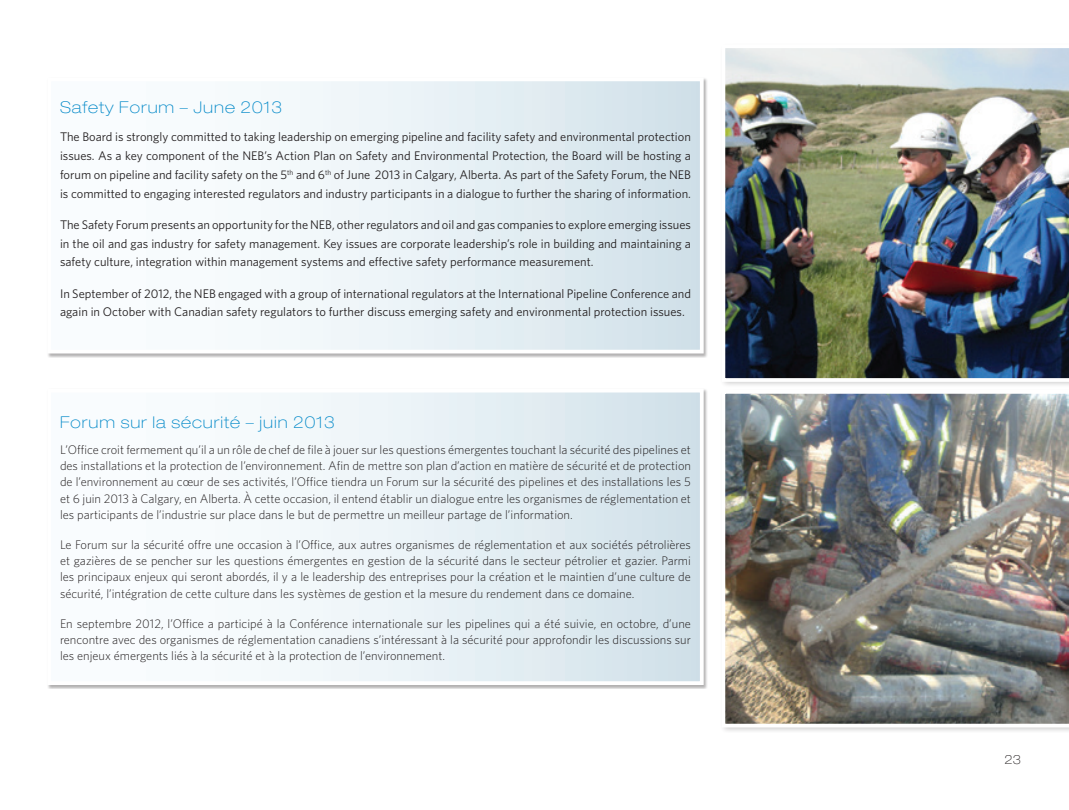
<style>
.page{position:relative;width:1069px;height:810px;background:#fff}
.page>*{position:absolute;margin:0;border:0;box-sizing:border-box;transform-origin:0 0}
.t1{font:100 expanded 16.25px "Helvetica Neue";letter-spacing:.06em;color:#0088c8}
.t2{font:300 12.5px/16.2px "Whitney";color:#231f20;text-align:justify}
.t3{font:12.5px/18.8px "Whitney";color:#231f20;text-align:justify}
.t4{font:100 expanded 12.5px "Helvetica Neue";color:#231f20}
</style>
<div class="page">
<div style="left:47px;top:77px;width:661px;height:280px;background:#231f20;opacity:.35"></div>
<div style="left:49px;top:79px;width:653px;height:273px;background:linear-gradient(to right,#fff,#d5e3eb)"></div>
<div style="left:47px;top:78px;width:656px;height:275px;border:4px solid #fff"></div>
<div style="left:47px;top:388px;width:661px;height:301px;background:#231f20;opacity:.35"></div>
<div style="left:49px;top:391px;width:653px;height:292px;background:linear-gradient(to right,#fff,#d5e3eb)"></div>
<div style="left:47px;top:389px;width:656px;height:296px;border:4px solid #fff"></div>
<div style="left:719px;top:43px;width:350px;height:345px;background:#231f20;opacity:.25"></div>
<img style="left:721px;top:44px;width:348px;height:338px">
<div style="left:719px;top:389px;width:350px;height:344px;background:#231f20;opacity:.25"></div>
<img style="left:721px;top:390px;width:348px;height:338px">
<h1 class="t1" style="left:60px;top:97px;width:223px">Safety Forum – June 2013</h1>
<p class="t3" style="left:60px;top:127px;width:632px">The Board is strongly committed to taking leadership on emerging pipeline and facility safety and environmental protection issues. As a key component of the NEB’s Action Plan on Safety and Environmental Protection, the Board will be hosting a forum on pipeline and facility safety on the 5<sup>th</sup> and 6<sup>th</sup> of June 2013 in Calgary, Alberta. As part of the Safety Forum, the NEB is committed to engaging interested regulators and industry participants in a dialogue to further the sharing of information.</p>
<p class="t3" style="left:60px;top:215px;width:632px">The Safety Forum presents an opportunity for the NEB, other regulators and oil and gas companies to explore emerging issues in the oil and gas industry for safety management. Key issues are corporate leadership’s role in building and maintaining a safety culture, integration within management systems and effective safety performance measurement.</p>
<p class="t3" style="left:60px;top:284px;width:632px">In September of 2012, the NEB engaged with a group of international regulators at the International Pipeline Conference and again in October with Canadian safety regulators to further discuss emerging safety and environmental protection issues.</p>
<h1 class="t1" style="left:60px;top:412px;width:276px">Forum sur la sécurité – juin 2013</h1>
<p class="t2" style="left:60px;top:441px;width:632px">L’Office croit fermement qu’il a un rôle de chef de file à jouer sur les questions émergentes touchant la sécurité des pipelines et des installations et la protection de l’environnement. Afin de mettre son plan d’action en matière de sécurité et de protection de l’environnement au cœur de ses activités, l’Office tiendra un Forum sur la sécurité des pipelines et des installations les 5 et 6 juin 2013 à Calgary, en Alberta. À cette occasion, il entend établir un dialogue entre les organismes de réglementation et les participants de l’industrie sur place dans le but de permettre un meilleur partage de l’information.</p>
<p class="t2" style="left:60px;top:536px;width:632px">Le Forum sur la sécurité offre une occasion à l’Office, aux autres organismes de réglementation et aux sociétés pétrolières et gazières de se pencher sur les questions émergentes en gestion de la sécurité dans le secteur pétrolier et gazier. Parmi les principaux enjeux qui seront abordés, il y a le leadership des entreprises pour la création et le maintien d’une culture de sécurité, l’intégration de cette culture dans les systèmes de gestion et la mesure du rendement dans ce domaine.</p>
<p class="t2" style="left:60px;top:615px;width:632px">En septembre 2012, l’Office a participé à la Conférence internationale sur les pipelines qui a été suivie, en octobre, d’une rencontre avec des organismes de réglementation canadiens s’intéressant à la sécurité pour approfondir les discussions sur les enjeux émergents liés à la sécurité et à la protection de l’environnement.</p>
<p class="t4" style="left:1004px;top:752px;width:18px">23</p>
</div>
